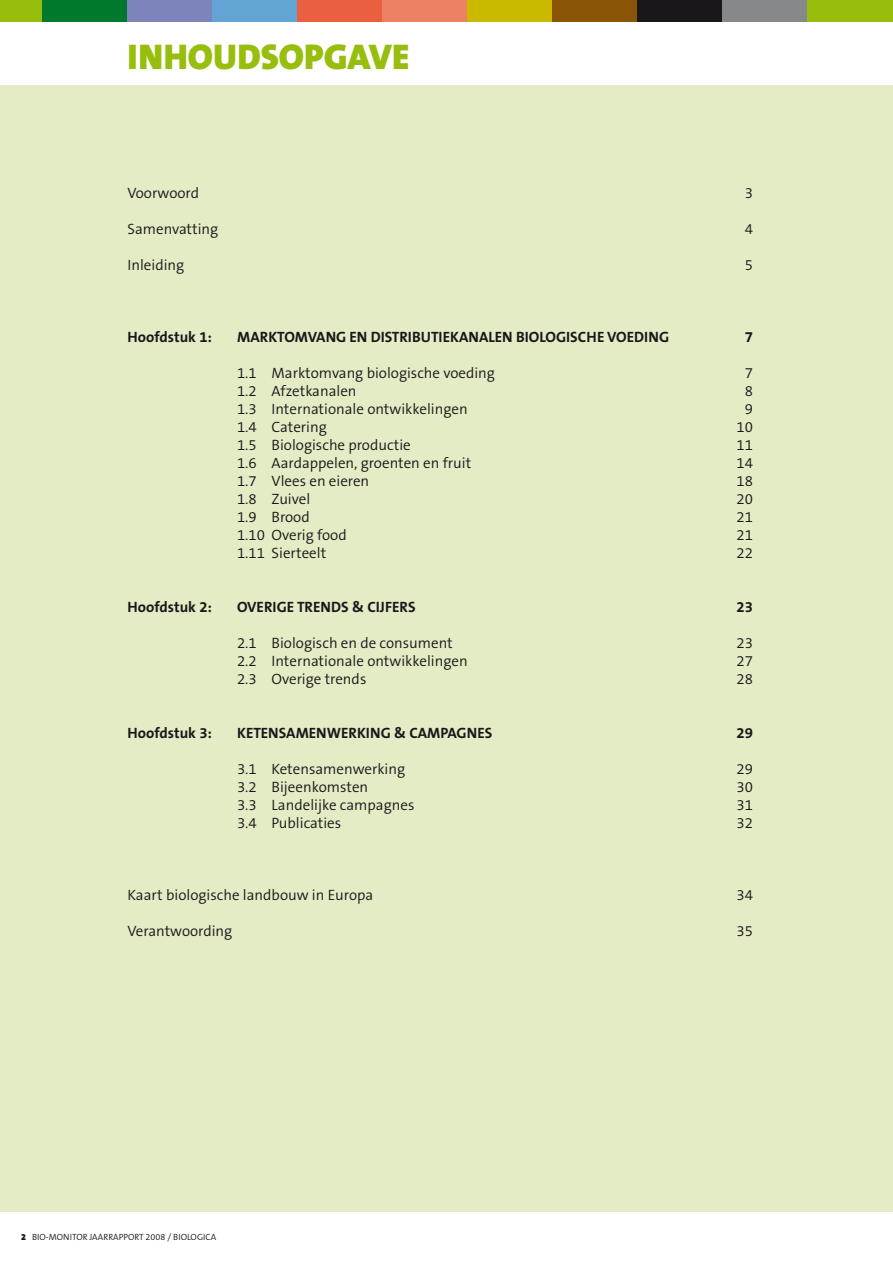
<style>
.page{position:relative;width:893px;height:1263px;background:#fff}
.page>*{position:absolute;margin:0;border:0;box-sizing:border-box;transform-origin:0 0}
.t1{font:900 36px "The Sans B9";color:#97be0d}
.t2{font:300 15px "The Sans B4";color:#1a171b}
.t3{font:700 15px "The Sans B7";color:#1a171b}
.t4{font:300 9px "The Sans B4";color:#1a171b}
.s1{font-family:"The Sans B9";font-weight:900}
</style>
<div class="page">
<div style="left:0;top:0;width:43px;height:21px;background:#97be0d"></div>
<div style="left:43px;top:0;width:85px;height:21px;background:#00792c"></div>
<div style="left:128px;top:0;width:85px;height:21px;background:#7c84bb"></div>
<div style="left:213px;top:0;width:85px;height:21px;background:#62a4d3"></div>
<div style="left:298px;top:0;width:85px;height:21px;background:#e95f40"></div>
<div style="left:383px;top:0;width:85px;height:21px;background:#ee8064"></div>
<div style="left:468px;top:0;width:85px;height:21px;background:#cbb900"></div>
<div style="left:553px;top:0;width:85px;height:21px;background:#8b5507"></div>
<div style="left:638px;top:0;width:85px;height:21px;background:#1a171b"></div>
<div style="left:723px;top:0;width:85px;height:21px;background:#87888a"></div>
<div style="left:808px;top:0;width:85px;height:21px;background:#97be0d"></div>
<div style="left:0;top:85px;width:893px;height:1127px;background:#e3ecc4"></div>
<h1 class="t1" style="left:128px;top:38px;width:280px">INHOUDSOPGAVE</h1>
<p class="t2" style="left:128px;top:185px;width:73px">Voorwoord</p>
<p class="t2" style="left:745px;top:185px;width:10px">3</p>
<p class="t2" style="left:128px;top:221px;width:92px">Samenvatting</p>
<p class="t2" style="left:745px;top:221px;width:10px">4</p>
<p class="t2" style="left:128px;top:257px;width:58px">I nleiding</p>
<p class="t2" style="left:745px;top:257px;width:10px">5</p>
<p class="t3" style="left:128px;top:329px;width:86px">Hoofdstuk 1:</p>
<p class="t3" style="left:237px;top:329px;width:434px">MARKTOMVANG EN DISTRIBUTIEKANALEN BIOLOGISCHE VOEDING</p>
<p class="t3" style="left:745px;top:329px;width:10px">7</p>
<p class="t2" style="left:237px;top:365px;width:259px">1.1 Marktomvang biologische voeding</p>
<p class="t2" style="left:745px;top:365px;width:10px">7</p>
<p class="t2" style="left:237px;top:383px;width:121px">1.2 Afzetkanalen</p>
<p class="t2" style="left:745px;top:383px;width:10px">8</p>
<p class="t2" style="left:237px;top:401px;width:232px">1.3 I nternationale ontwikkelingen</p>
<p class="t2" style="left:745px;top:401px;width:10px">9</p>
<p class="t2" style="left:237px;top:419px;width:91px">1.4 Catering</p>
<p class="t2" style="left:737px;top:419px;width:18px">10</p>
<p class="t2" style="left:237px;top:437px;width:175px">1.5 Biologische productie</p>
<p class="t2" style="left:737px;top:437px;width:18px">11</p>
<p class="t2" style="left:237px;top:455px;width:236px">1.6 Aardappelen, groenten en fruit</p>
<p class="t2" style="left:737px;top:455px;width:18px">14</p>
<p class="t2" style="left:237px;top:473px;width:134px">1.7 Vlees en eieren</p>
<p class="t2" style="left:737px;top:473px;width:18px">18</p>
<p class="t2" style="left:237px;top:491px;width:75px">1.8 Zuivel</p>
<p class="t2" style="left:737px;top:491px;width:18px">20</p>
<p class="t2" style="left:237px;top:509px;width:74px">1.9 Brood</p>
<p class="t2" style="left:737px;top:509px;width:18px">21</p>
<p class="t2" style="left:237px;top:527px;width:111px">1.10 Overig food</p>
<p class="t2" style="left:737px;top:527px;width:18px">21</p>
<p class="t2" style="left:237px;top:545px;width:91px">1.11 Sierteelt</p>
<p class="t2" style="left:737px;top:545px;width:18px">22</p>
<p class="t3" style="left:128px;top:599px;width:86px">Hoofdstuk 2:</p>
<p class="t3" style="left:237px;top:599px;width:180px">OVERIGE TRENDS &amp; CIJFERS</p>
<p class="t3" style="left:737px;top:599px;width:18px">23</p>
<p class="t2" style="left:237px;top:635px;width:217px">2.1 Biologisch en de consument</p>
<p class="t2" style="left:737px;top:635px;width:18px">23</p>
<p class="t2" style="left:237px;top:653px;width:232px">2.2 I nternationale ontwikkelingen</p>
<p class="t2" style="left:737px;top:653px;width:18px">27</p>
<p class="t2" style="left:237px;top:671px;width:131px">2.3 Overige trends</p>
<p class="t2" style="left:737px;top:671px;width:18px">28</p>
<p class="t3" style="left:128px;top:725px;width:86px">Hoofdstuk 3:</p>
<p class="t3" style="left:237px;top:725px;width:257px">KETENSAMENWERKING &amp; CAMPAGNES</p>
<p class="t3" style="left:737px;top:725px;width:18px">29</p>
<p class="t2" style="left:237px;top:761px;width:170px">3.1 Ketensamenwerking</p>
<p class="t2" style="left:737px;top:761px;width:18px">29</p>
<p class="t2" style="left:237px;top:779px;width:133px">3.2 Bijeenkomsten</p>
<p class="t2" style="left:737px;top:779px;width:18px">30</p>
<p class="t2" style="left:237px;top:797px;width:179px">3.3 Landelijke campagnes</p>
<p class="t2" style="left:737px;top:797px;width:18px">31</p>
<p class="t2" style="left:237px;top:815px;width:106px">3.4 Publicaties</p>
<p class="t2" style="left:737px;top:815px;width:18px">32</p>
<p class="t2" style="left:128px;top:887px;width:247px">Kaart biologische landbouw in Europa</p>
<p class="t2" style="left:737px;top:887px;width:18px">34</p>
<p class="t2" style="left:128px;top:923px;width:106px">Verantwoording</p>
<p class="t2" style="left:737px;top:923px;width:18px">35</p>
<p class="t4" style="left:21px;top:1232px;width:196px"><span class="s1">2</span> Bio-Monitor jaarrapport 2008 / Biologica</p>
</div>
